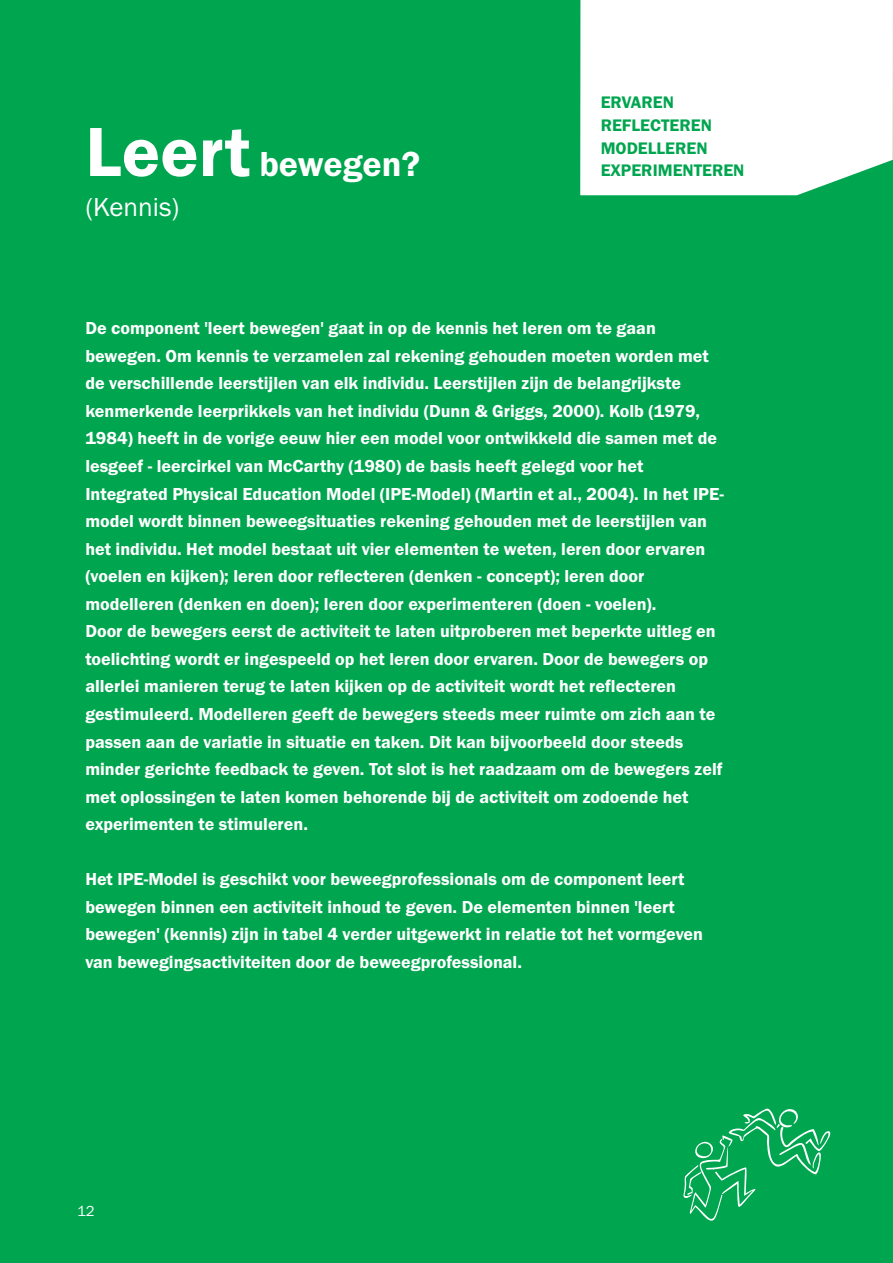
<style>
.page{position:relative;width:893px;height:1263px;background:#00a54f}
.page>*{position:absolute;margin:0;border:0;box-sizing:border-box;transform-origin:0 0}
.t1{font:600 36px "Franklin Gothic";color:#fff}
.t2{font:27px "Franklin Gothic";color:#fff}
.t3{font:600 18px/27.6px "Franklin Gothic";color:#fff}
.t4{font:600 17.4px/22.6px "Franklin Gothic";color:#00a54f}
.t5{font:15px "Franklin Gothic";color:#fff}
.s1{font-size:72px}
</style>
<div class="page">
<div style="left:580px;top:0;width:313px;height:195px;background:#fff"></div>
<svg style="left:683px;top:1108px;width:148px;height:113px"></svg>
<h1 class="t1" style="left:85px;top:151px;width:336px"><span class="s1">Leert</span> bewegen?</h1>
<h2 class="t2" style="left:85px;top:197px;width:96px">(Kennis)</h2>
<p class="t4" style="left:601px;top:92px;width:113px">ERVAREN<br>REFLECTEREN<br>MODELLEREN</p>
<p class="t4" style="left:601px;top:160px;width:145px">EXPERIMENTEREN</p>
<p class="t3" style="left:85px;top:316px;width:640px">De component 'leert bewegen' gaat in op de kennis het leren om te gaan bewegen. Om kennis te verzamelen zal rekening gehouden moeten worden met de verschillende leerstijlen van elk individu. Leerstijlen zijn de belangrijkste kenmerkende leerprikkels van het individu (Dunn &amp; Griggs, 2000). Kolb (1979, 1984) heeft in de vorige eeuw hier een model voor ontwikkeld die samen met de lesgeef - leercirkel van McCarthy (1980) de basis heeft gelegd voor het Integrated Physical Education Model (IPE-Model) (Martin et al., 2004). In het IPE&shy;model wordt binnen beweegsituaties rekening gehouden met de leerstijlen van het individu. Het model bestaat uit vier elementen te weten, leren door ervaren (voelen en kijken); leren door reflecteren (denken - concept); leren door modelleren (denken en doen); leren door experimenteren (doen - voelen).<br>Door de bewegers eerst de activiteit te laten uitproberen met beperkte uitleg en toelichting wordt er ingespeeld op het leren door ervaren. Door de bewegers op allerlei manieren terug te laten kijken op de activiteit wordt het reflecteren gestimuleerd. Modelleren geeft de bewegers steeds meer ruimte om zich aan te passen aan de variatie in situatie en taken. Dit kan bijvoorbeeld door steeds minder gerichte feedback te geven. Tot slot is het raadzaam om de bewegers zelf met oplossingen te laten komen behorende bij de activiteit om zodoende het experimenten te stimuleren.</p>
<p class="t3" style="left:85px;top:867px;width:619px">Het IPE-Model is geschikt voor beweegprofessionals om de component leert bewegen binnen een activiteit inhoud te geven. De elementen binnen 'leert bewegen' (kennis) zijn in tabel 4 verder uitgewerkt in relatie tot het vormgeven van bewegingsactiviteiten door de beweegprofessional.</p>
<p class="t5" style="left:77px;top:1205px;width:19px">12</p>
</div>
